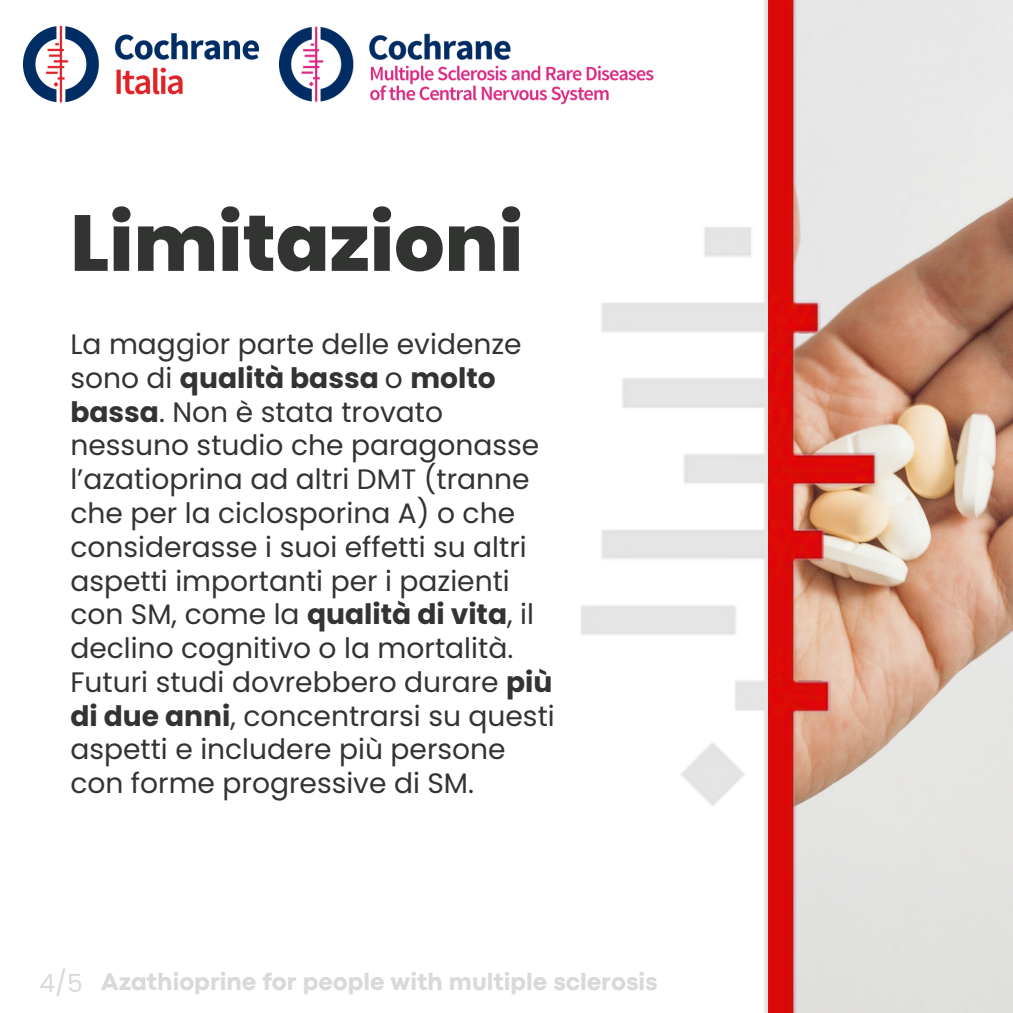
<style>
.page{position:relative;width:1013px;height:1013px;background:#fff}
.page>*{position:absolute;margin:0;border:0;box-sizing:border-box;transform-origin:0 0}
.t1{font:800 79.12px "Poppins";color:#323432}
.t2{font:28.12px/33.8px "Poppins";color:#323432}
.t3{font:800 25px "Codec Pro";color:#d9d9d9}
.t4{font:25px "Poppins";color:#d9d9d9}
.s1{font-weight:700}
</style>
<div class="page">
<img style="left:23px;top:27px;width:236px;height:76px">
<img style="left:279px;top:26px;width:375px;height:79px">
<img style="left:911px;top:0;width:101px;height:1012px">
<img style="left:768px;top:0;width:143px;height:1012px">
<p class="t1" style="left:70px;top:188px;width:454px">Limitazioni</p>
<p class="t2" style="left:70px;top:327px;width:486px">La maggior parte delle evidenze sono di <span class="s1">qualità bassa</span> o <span class="s1">molto bassa</span>. Non è stata trovato nessuno studio che paragonasse l’azatioprina ad altri DMT (tranne che per la ciclosporina A) o che considerasse i suoi effetti su altri aspetti importanti per i pazienti con SM, come la <span class="s1">qualità di vita</span>, il declino cognitivo o la mortalità.<br>Futuri studi dovrebbero durare <span class="s1">più di due anni</span>, concentrarsi su questi aspetti e includere più persone con forme progressive di SM.</p>
<p class="t4" style="left:39px;top:965px;width:45px">4/5</p>
<p class="t3" style="left:101px;top:972px;width:558px">Azathioprine for people with multiple sclerosis</p>
</div>
